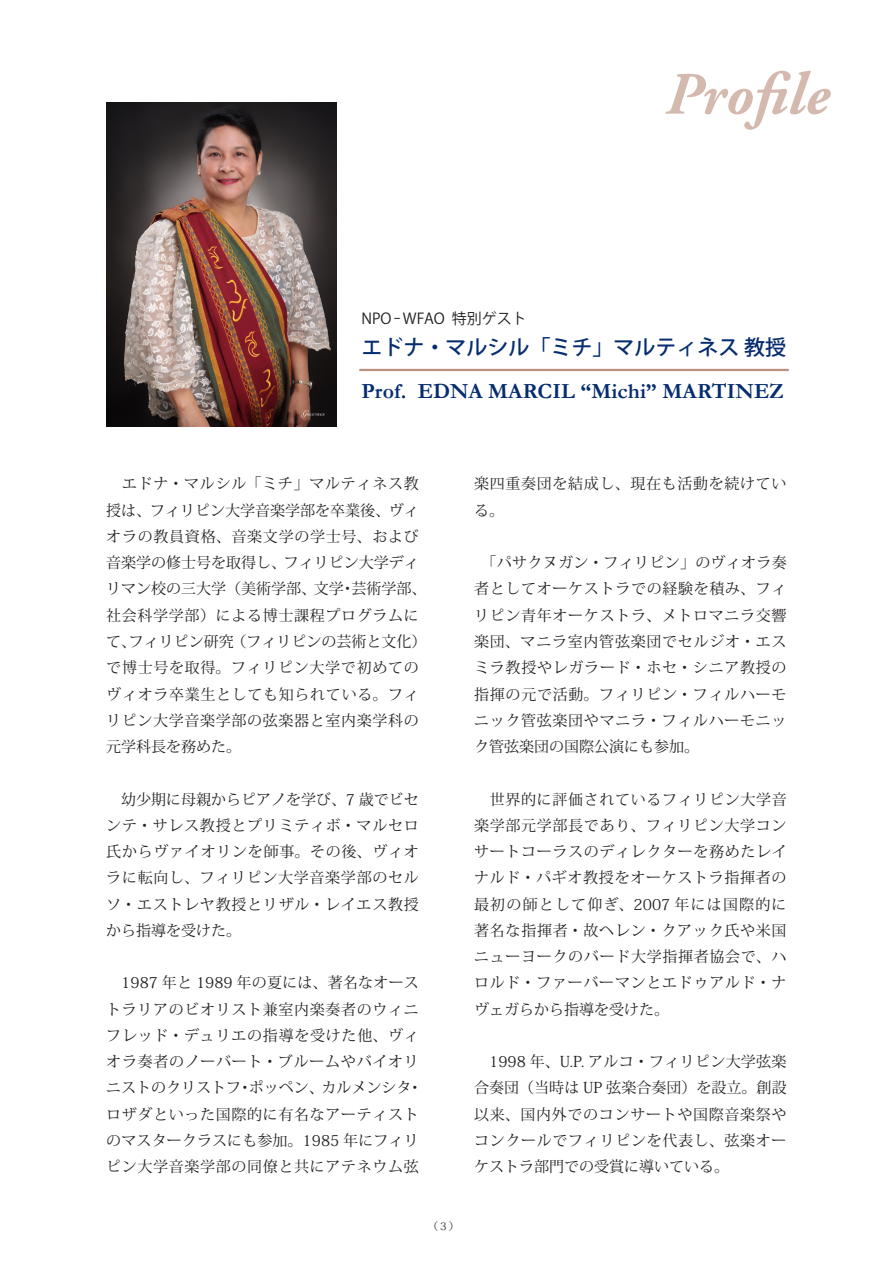
<style>
.page{position:relative;width:893px;height:1263px;background:#fff}
.page>*{position:absolute;margin:0;border:0;box-sizing:border-box;transform-origin:0 0}
.t1{font:italic 700 60px "Adobe Garamond Pro";letter-spacing:.005em;color:#d4baae}
.t2{font:700 21.75px "Garamond";letter-spacing:.005em;color:#052d6f}
.t3{font:500 21px "Koz Go Pro";color:#052d6f}
.t4{font:15px/26.2px "Koz Min Pro";letter-spacing:.045em;color:#231f20;text-align:justify}
.t5{font:15px "Koz Go Pro";color:#231f20}
.t6{font:10.5px "Koz Min Pro";color:#231f20}
</style>
<div class="page">
<hr style="left:359px;top:369px;width:430px;height:2px;background:#bc907f">
<img style="left:106px;top:102px;width:230px;height:324px">
<p class="t5" style="left:361px;top:308px;width:167px">NPO－ WFAO 特別ゲスト</p>
<p class="t1" style="left:665px;top:60px;width:165px">Profile</p>
<p class="t3" style="left:361px;top:333px;width:426px">エドナ・マルシル「ミチ」マルティネス 教授</p>
<p class="t2" style="left:361px;top:377px;width:424px">Prof. EDNA MARCIL “Michi” MARTINEZ</p>
<p class="t4" style="left:106px;top:470px;width:322px;text-align:left">　エドナ・マルシル「ミチ」マルティネス教授は、フィリピン大学音楽学部を卒業後、ヴィオラの教員資格、音楽文学の学士号、および音楽学の修士号を取得し、フィリピン大学ディリマン校の三大学（美術学部、文学・芸術学部、社会科学学部）による博士課程プログラムにて、フィリピン研究（フィリピンの芸術と文化）で博士号を取得。フィリピン大学で初めてのヴィオラ卒業生としても知られている。フィリピン大学音楽学部の弦楽器と室内楽学科の元学科長を務めた。</p>
<p class="t4" style="left:106px;top:785px;width:314px">　幼少期に母親からピアノを学び、7 歳でビセンテ・サレス教授とプリミティボ・マルセロ氏からヴァイオリンを師事。その後、ヴィオラに転向し、フィリピン大学音楽学部のセルソ・エストレヤ教授とリザル・レイエス教授から指導を受けた。</p>
<p class="t4" style="left:106px;top:969px;width:318px;text-align:left">　1987 年と 1989 年の夏には、著名なオーストラリアのビオリスト兼室内楽奏者のウィニフレッド・デュリエの指導を受けた他、ヴィオラ奏者のノーバート・ブルームやバイオリニストのクリストフ・ポッペン、カルメンシタ・ロザダといった国際的に有名なアーティストのマスタークラスにも参加。1985 年にフィリピン大学音楽学部の同僚と共にアテネウム弦</p>
<p class="t6" style="left:428px;top:1218px;width:33px">（３）</p>
<p class="t4" style="left:474px;top:470px;width:314px">楽四重奏団を結成し、現在も活動を続けている。</p>
<p class="t4" style="left:474px;top:549px;width:314px">　「パサクヌガン・フィリピン」のヴィオラ奏者としてオーケストラでの経験を積み、フィリピン青年オーケストラ、メトロマニラ交響楽団、マニラ室内管弦楽団でセルジオ・エスミラ教授やレガラード・ホセ・シニア教授の指揮の元で活動。フィリピン・フィルハーモニック管弦楽団やマニラ・フィルハーモニック管弦楽団の国際公演にも参加。</p>
<p class="t4" style="left:474px;top:785px;width:314px">　世界的に評価されているフィリピン大学音楽学部元学部長であり、フィリピン大学コンサートコーラスのディレクターを務めたレイナルド・パギオ教授をオーケストラ指揮者の最初の師として仰ぎ、2007 年には国際的に著名な指揮者・故ヘレン・クアック氏や米国ニューヨークのバード大学指揮者協会で、ハロルド・ファーバーマンとエドゥアルド・ナヴェガらから指導を受けた。</p>
<p class="t4" style="left:474px;top:1048px;width:314px">　1998 年、U.P. アルコ・フィリピン大学弦楽合奏団（当時は UP 弦楽合奏団）を設立。創設以来、国内外でのコンサートや国際音楽祭やコンクールでフィリピンを代表し、弦楽オーケストラ部門での受賞に導いている。</p>
</div>
